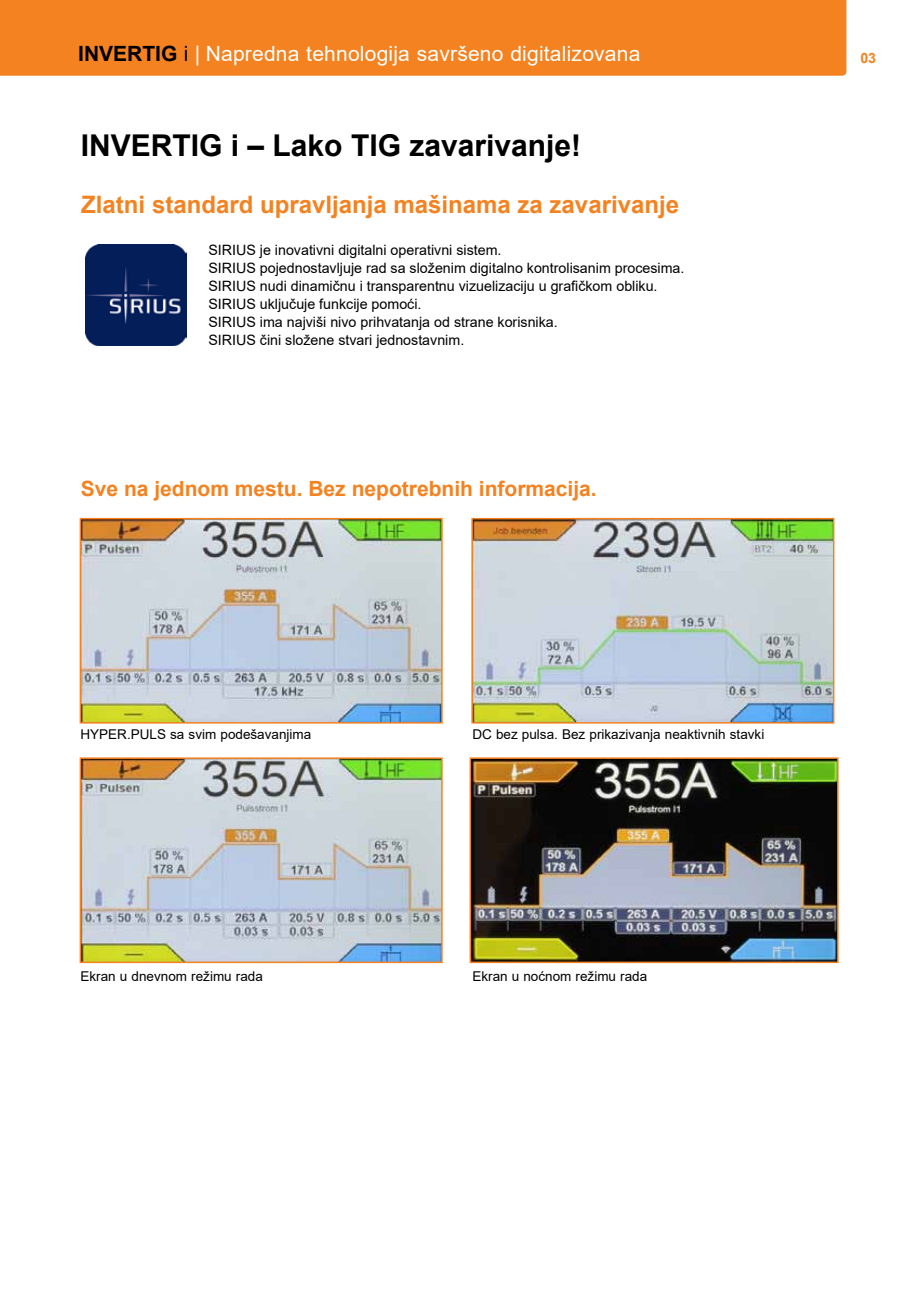
<style>
.page{position:relative;width:906px;height:1289px;background:#fff}
.page>*{position:absolute;margin:0;border:0;box-sizing:border-box;transform-origin:0 0}
.t1{font:700 30px "Arial";color:#000}
.t2{font:700 24px "Arial";color:#f58220}
.t3{font:21px "Arial";letter-spacing:.01em;color:#fff}
.t4{font:700 21px "Arial";color:#f58220}
.t5{font:14.25px/18px "Arial";color:#000}
.t6{font:700 14.25px "Arial";color:#f58220}
.t7{font:13.5px "Arial";color:#000}
.s1{font-weight:700;color:#000}
.s2{color:#000}
</style>
<div class="page">
<div style="left:0;top:0;width:846px;height:76px;background:#f58220"></div>
<img style="left:83px;top:521px;width:357px;height:199px">
<div style="left:80px;top:518px;width:363px;height:205px;border:2px solid #f58220"></div>
<img style="left:474px;top:521px;width:357px;height:199px">
<div style="left:471px;top:518px;width:363px;height:205px;border:2px solid #f58220"></div>
<img style="left:83px;top:760px;width:357px;height:200px">
<div style="left:80px;top:757px;width:363px;height:206px;border:2px solid #f58220"></div>
<img style="left:472px;top:760px;width:363px;height:200px">
<div style="left:469px;top:757px;width:369px;height:206px;border:2px solid #f58220"></div>
<img style="left:85px;top:244px;width:102px;height:101px">
<h3 class="t3" style="left:78px;top:39px;width:563px"><span class="s1">INVERTIG</span> <span class="s2">i</span> | Napredna tehnologija savršeno digitalizovana</h3>
<p class="t6" style="left:860px;top:47px;width:17px">03</p>
<h1 class="t1" style="left:81px;top:124px;width:502px">INVERTIG i – Lako TIG zavarivanje!</h1>
<h2 class="t2" style="left:81px;top:188px;width:599px">Zlatni standard upravljanja mašinama za zavarivanje</h2>
<p class="t5" style="left:208px;top:240px;width:477px">SIRIUS je inovativni digitalni operativni sistem.<br>SIRIUS pojednostavljuje rad sa složenim digitalno kontrolisanim procesima.<br>SIRIUS nudi dinamičnu i transparentnu vizuelizaciju u grafičkom obliku.<br>SIRIUS uključuje funkcije pomoći.<br>SIRIUS ima najviši nivo prihvatanja od strane korisnika.<br>SIRIUS čini složene stvari jednostavnim.</p>
<h3 class="t4" style="left:81px;top:474px;width:517px">Sve na jednom mestu. Bez nepotrebnih informacija.</h3>
<p class="t7" style="left:81px;top:725px;width:232px">HYPER.PULS sa svim podešavanjima</p>
<p class="t7" style="left:81px;top:967px;width:184px">Ekran u dnevnom režimu rada</p>
<p class="t7" style="left:472px;top:725px;width:293px">DC bez pulsa. Bez prikazivanja neaktivnih stavki</p>
<p class="t7" style="left:472px;top:967px;width:176px">Ekran u noćnom režimu rada</p>
</div>
